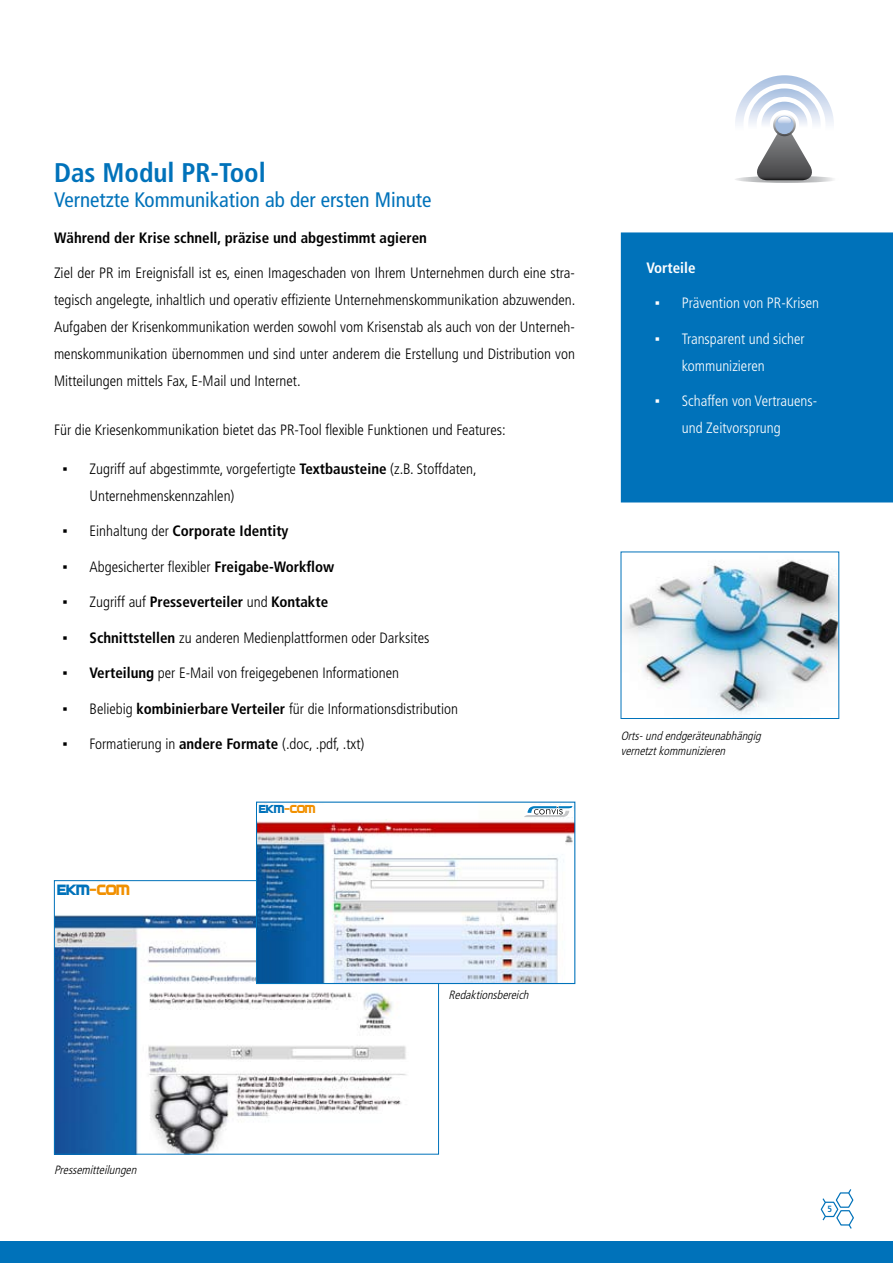
<style>
.page{position:relative;width:893px;height:1263px;background:#fff}
.page>*{position:absolute;margin:0;border:0;box-sizing:border-box;transform-origin:0 0}
.t1{font:700 condensed 27px "Frutiger";color:#0072ba}
.t2{font:condensed 21px "Frutiger";color:#0072ba}
.t3{font:15.45px "SF Automaton";color:#f19000}
.t4{font:300 condensed 15px/27px "Frutiger";color:#000;text-align:justify}
.t5{font:700 condensed 15px "Frutiger";color:#000}
.t6{font:300 condensed 15px/27px "Frutiger";color:#fff}
.t7{font:700 condensed 15px "Frutiger";color:#fff}
.t8{font:italic 300 condensed 12px/14.4px "Frutiger";color:#000}
.t9{font:12px "SF Automaton";color:#f19000}
.t10{font:700 condensed 9px "Frutiger";color:#0072ba}
.s1{font-family:"Arial";font-weight:400;font-stretch:normal}
.s2{font-weight:700}
.s3{font-weight:300}
.s4{color:#0072ba}
</style>
<div class="page">
<svg style="left:820px;top:1189px;width:34px;height:40px"></svg>
<div style="left:621px;top:232px;width:272px;height:270px;background:#0072ba"></div>
<div style="left:646px;top:261px;width:193px;height:212px;background:#0072ba"></div>
<img style="left:623px;top:560px;width:214px;height:156px">
<img style="left:56px;top:914px;width:381px;height:238px">
<svg style="left:735px;top:75px;width:99px;height:108px"></svg>
<div style="left:0;top:1241px;width:893px;height:22px;background:#0072ba"></div>
<img style="left:258px;top:803px;width:315px;height:179px">
<div style="left:256px;top:801px;width:319px;height:183px;border:1px solid #0072ba"></div>
<div style="left:257px;top:805px;width:86px;height:16px;background:#fff"></div>
<svg style="left:525px;top:805px;width:48px;height:12px"></svg>
<svg style="left:525px;top:807px;width:47px;height:10px"></svg>
<h1 class="t1" style="left:54px;top:156px;width:213px">Das Modul PR-Tool</h1>
<h2 class="t2" style="left:54px;top:188px;width:379px">Vernetzte Kommunikation ab der ersten Minute</h2>
<p class="t5" style="left:54px;top:228px;width:374px">Während der Krise schnell, präzise und abgestimmt agieren</p>
<p class="t4" style="left:54px;top:260px;width:523px">Ziel der PR im Ereignisfall ist es, einen Imageschaden von Ihrem Unternehmen durch eine stra&shy;tegisch angelegte, inhaltlich und operativ effiziente Unternehmenskommunikation abzuwenden.<br>Aufgaben der Krisenkommunikation werden sowohl vom Krisenstab als auch von der Unterneh&shy;menskommunikation übernommen und sind unter anderem die Erstellung und Distribution von Mitteilungen mittels Fax, E-Mail und Internet.</p>
<p class="t4" style="left:54px;top:417px;width:453px">Für die Kriesenkommunikation bietet das PR-Tool flexible Funktionen und Features:</p>
<p class="t4" style="left:90px;top:455px;width:389px;text-indent:-27px"><span class="s1">▪</span> Zugriff auf abgestimmte, vorgefertigte <span class="s2">Textbausteine</span> (z.B. Stoffdaten,<br>Unternehmenskennzahlen)</p>
<p class="t5" style="left:63px;top:522px;width:228px"><span class="s1">▪</span> <span class="s3">Einhaltung der</span> Corporate Identity</p>
<p class="t4" style="left:63px;top:553px;width:273px"><span class="s1">▪</span> Abgesicherter flexibler <span class="s2">Freigabe-Workflow</span></p>
<p class="t5" style="left:63px;top:593px;width:267px"><span class="s1">▪</span> <span class="s3">Zugriff auf</span> Presseverteiler <span class="s3">und</span> Kontakte</p>
<p class="t4" style="left:63px;top:624px;width:368px"><span class="s1">▪</span> <span class="s2">Schnittstellen</span> zu anderen Medienplattformen oder Darksites</p>
<p class="t4" style="left:63px;top:660px;width:338px"><span class="s1">▪</span> <span class="s2">Verteilung</span> per E-Mail von freigegebenen Informationen</p>
<p class="t4" style="left:63px;top:695px;width:397px"><span class="s1">▪</span> Beliebig <span class="s2">kombinierbare Verteiler</span> für die Informationsdistribution</p>
<p class="t4" style="left:63px;top:731px;width:303px"><span class="s1">▪</span> Formatierung in <span class="s2">andere Formate</span> (.doc, .pdf, .txt)</p>
<p class="t3" style="left:57px;top:880px;width:73px"><span class="s4">EKM</span>-COM</p>
<p class="t9" style="left:259px;top:802px;width:57px"><span class="s4">EKM</span>-COM</p>
<p class="t8" style="left:449px;top:987px;width:85px">Redaktionsbereich</p>
<p class="t7" style="left:646px;top:259px;width:51px">Vorteile</p>
<p class="t6" style="left:655px;top:290px;width:166px"><span class="s1">▪</span> Prävention von PR-Krisen</p>
<p class="t6" style="left:682px;top:325px;width:124px;text-indent:-27px"><span class="s1">▪</span> Transparent und sicher kommunizieren</p>
<p class="t6" style="left:682px;top:388px;width:137px;text-indent:-27px"><span class="s1">▪</span> Schaffen von Vertrauens&shy;und Zeitvorsprung</p>
<p class="t8" style="left:621px;top:729px;width:145px">Orts-undendgeräteunabhängig vernetztkommunizieren</p>
<p class="t8" style="left:54px;top:1163px;width:87px">Pressemitteilungen</p>
<p class="t10" style="left:827px;top:1204px;width:6px">5</p>
</div>
